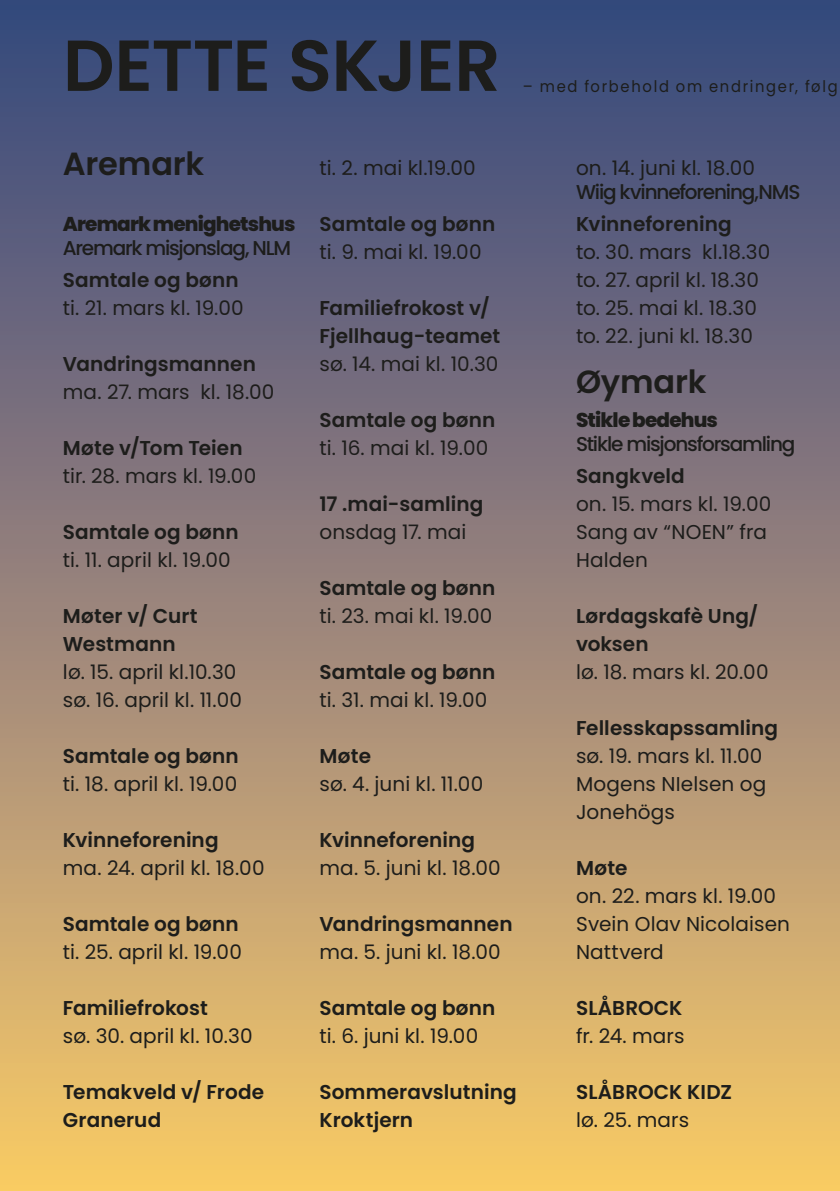
<style>
.page{position:relative;width:840px;height:1191px;background:#fff}
.page>*{position:absolute;margin:0;border:0;box-sizing:border-box;transform-origin:0 0}
.t1{font:600 72px "Poppins";letter-spacing:-.01em;color:#1d1d1b}
.t2{font:600 32px "Poppins";letter-spacing:-.005em;color:#1d1d1b}
.t3{font:20px/28px "Poppins";letter-spacing:.005em;color:#1d1d1b}
.t4{font:600 20px/28px "Poppins";letter-spacing:.005em;color:#1d1d1b}
.t5{font:500 20px "Poppins";letter-spacing:-.06em;color:#1d1d1b}
.t6{font:800 20px "Poppins";letter-spacing:-.04em;color:#1d1d1b}
.t7{font:16px "Poppins";letter-spacing:.115em;color:#1d1d1b;scale:.92 1}
</style>
<div class="page">
<div style="left:0;top:0;width:839px;height:1191px;background:linear-gradient(to bottom,#344383,#fbc86c)"></div>
<h1 class="t1" style="left:63px;top:24px;width:439px">DETTE SKJER</h1>
<p class="t7" style="left:522px;top:77px;width:343px">– med forbehold om endringer, følg</p>
<h2 class="t2" style="left:63px;top:146px;width:143px">Aremark</h2>
<p class="t6" style="left:63px;top:212px;width:234px">Aremark menighetshus</p>
<p class="t5" style="left:63px;top:236px;width:229px">Aremark misjonslag, NLM</p>
<p class="t4" style="left:63px;top:266px;width:177px">Samtale og bønn</p>
<p class="t3" style="left:63px;top:294px;width:182px">ti. 21. mars kl. 19.00</p>
<p class="t4" style="left:63px;top:350px;width:194px">Vandringsmannen</p>
<p class="t3" style="left:63px;top:378px;width:213px">ma. 27. mars kl. 18.00</p>
<p class="t4" style="left:63px;top:434px;width:181px">Møte v/Tom Teien</p>
<p class="t3" style="left:63px;top:462px;width:195px">tir. 28. mars kl. 19.00</p>
<p class="t4" style="left:63px;top:518px;width:177px">Samtale og bønn</p>
<p class="t3" style="left:63px;top:546px;width:169px">ti. 11. april kl. 19.00</p>
<p class="t4" style="left:63px;top:602px;width:136px">Møter v/ Curt<br>Westmann</p>
<p class="t3" style="left:63px;top:658px;width:180px">lø. 15. april kl.10.30 sø. 16. april kl. 11.00</p>
<p class="t4" style="left:63px;top:742px;width:177px">Samtale og bønn</p>
<p class="t3" style="left:63px;top:770px;width:176px">ti. 18. april kl. 19.00</p>
<p class="t4" style="left:63px;top:826px;width:157px">Kvinneforening</p>
<p class="t3" style="left:63px;top:854px;width:203px">ma. 24. april kl. 18.00</p>
<p class="t4" style="left:63px;top:910px;width:177px">Samtale og bønn</p>
<p class="t3" style="left:63px;top:938px;width:180px">ti. 25. april kl. 19.00</p>
<p class="t4" style="left:63px;top:994px;width:146px">Familiefrokost</p>
<p class="t3" style="left:63px;top:1022px;width:191px">sø. 30. april kl. 10.30</p>
<p class="t4" style="left:63px;top:1078px;width:203px">Temakveld v/ Frode<br>Granerud</p>
<p class="t3" style="left:319px;top:154px;width:158px">ti. 2. mai kl.19.00</p>
<p class="t4" style="left:319px;top:210px;width:177px">Samtale og bønn</p>
<p class="t3" style="left:319px;top:238px;width:163px">ti. 9. mai kl. 19.00</p>
<p class="t4" style="left:319px;top:294px;width:182px">Familiefrokost v/<br>Fjellhaug-teamet</p>
<p class="t3" style="left:319px;top:350px;width:180px">sø. 14. mai kl. 10.30</p>
<p class="t4" style="left:319px;top:406px;width:177px">Samtale og bønn</p>
<p class="t3" style="left:319px;top:434px;width:170px">ti. 16. mai kl. 19.00</p>
<p class="t4" style="left:319px;top:490px;width:165px">17 .mai-samling</p>
<p class="t3" style="left:319px;top:518px;width:148px">onsdag 17. mai</p>
<p class="t4" style="left:319px;top:574px;width:177px">Samtale og bønn</p>
<p class="t3" style="left:319px;top:602px;width:174px">ti. 23. mai kl. 19.00</p>
<p class="t4" style="left:319px;top:658px;width:177px">Samtale og bønn</p>
<p class="t3" style="left:319px;top:686px;width:169px">ti. 31. mai kl. 19.00</p>
<p class="t4" style="left:319px;top:742px;width:53px">Møte</p>
<p class="t3" style="left:319px;top:770px;width:165px">sø. 4. juni kl. 11.00</p>
<p class="t4" style="left:319px;top:826px;width:157px">Kvinneforening</p>
<p class="t3" style="left:319px;top:854px;width:183px">ma. 5. juni kl. 18.00</p>
<p class="t4" style="left:319px;top:910px;width:194px">Vandringsmannen</p>
<p class="t3" style="left:319px;top:938px;width:183px">ma. 5. juni kl. 18.00</p>
<p class="t4" style="left:319px;top:994px;width:177px">Samtale og bønn</p>
<p class="t3" style="left:319px;top:1022px;width:160px">ti. 6. juni kl. 19.00</p>
<p class="t4" style="left:319px;top:1078px;width:199px">Sommeravslutning<br>Kroktjern</p>
<p class="t3" style="left:575px;top:154px;width:180px">on. 14. juni kl. 18.00</p>
<p class="t5" style="left:575px;top:180px;width:226px">Wiig kvinneforening,NMS</p>
<p class="t4" style="left:575px;top:210px;width:157px">Kvinneforening</p>
<p class="t3" style="left:575px;top:238px;width:196px">to. 30. mars kl.18.30 to. 27. april kl. 18.30 to. 25. mai kl. 18.30 to. 22. juni kl. 18.30</p>
<h2 class="t2" style="left:575px;top:363px;width:132px">Øymark</h2>
<p class="t6" style="left:575px;top:408px;width:143px">Stikle bedehus</p>
<p class="t5" style="left:575px;top:432px;width:221px">Stikle misjonsforsamling</p>
<p class="t4" style="left:575px;top:462px;width:110px">Sangkveld</p>
<p class="t3" style="left:575px;top:490px;width:197px">on. 15. mars kl. 19.00<br>Sang av “NOEN” fra<br>Halden</p>
<p class="t4" style="left:575px;top:602px;width:184px">Lørdagskafè Ung/ voksen</p>
<p class="t3" style="left:575px;top:658px;width:194px">lø. 18. mars kl. 20.00</p>
<p class="t4" style="left:575px;top:714px;width:203px">Fellesskapssamling</p>
<p class="t3" style="left:575px;top:742px;width:192px">sø. 19. mars kl. 11.00<br>Mogens NIelsen og<br>Jonehögs</p>
<p class="t4" style="left:575px;top:854px;width:53px">Møte</p>
<p class="t3" style="left:575px;top:882px;width:215px">on. 22. mars kl. 19.00<br>Svein Olav Nicolaisen<br>Nattverd</p>
<p class="t4" style="left:575px;top:994px;width:108px">SLÅBROCK</p>
<p class="t3" style="left:575px;top:1022px;width:110px">fr. 24. mars</p>
<p class="t4" style="left:575px;top:1078px;width:157px">SLÅBROCK KIDZ</p>
<p class="t3" style="left:575px;top:1106px;width:115px">lø. 25. mars</p>
</div>
